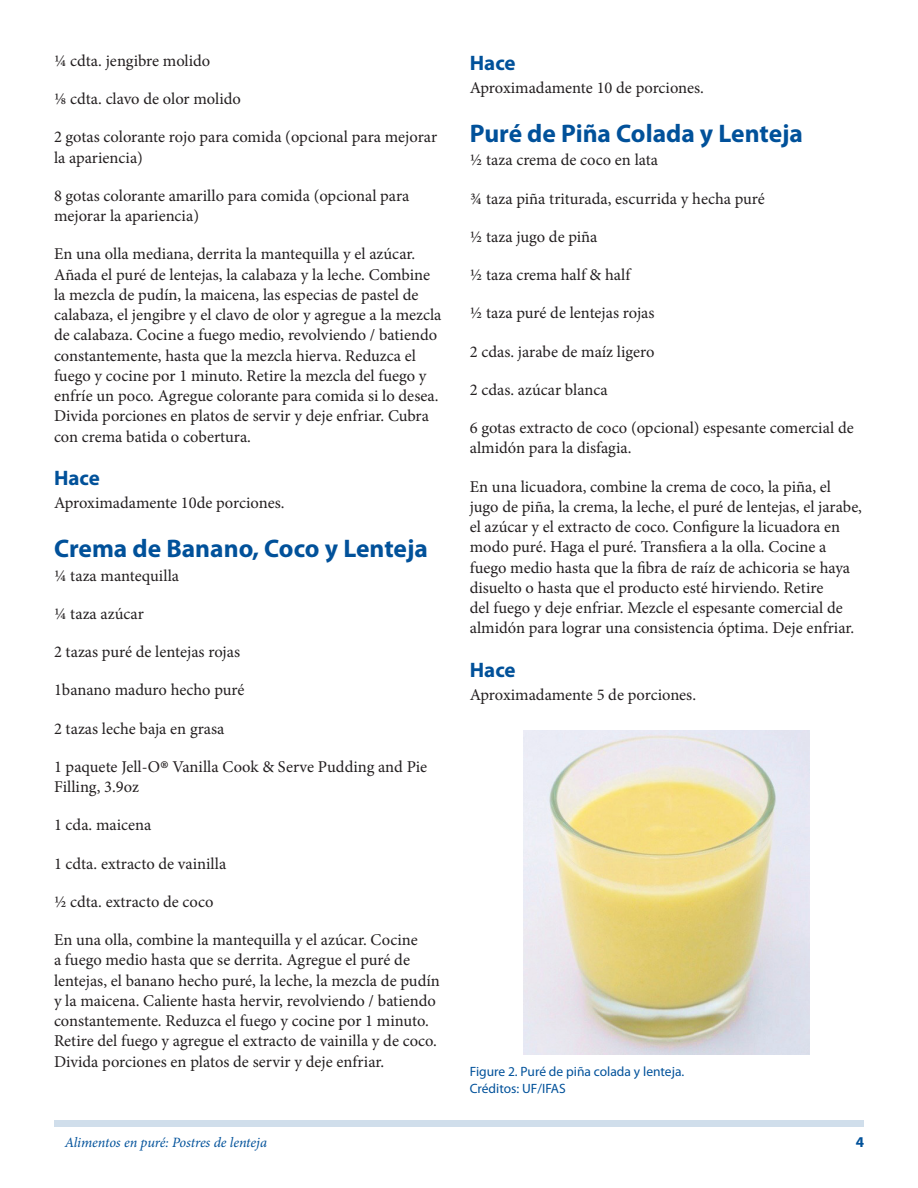
<style>
.page{position:relative;width:918px;height:1188px;background:#fff}
.page>*{position:absolute;margin:0;border:0;box-sizing:border-box;transform-origin:0 0}
.SectionHeading0{font:700 25.5px "Myriad Pro";color:#01519a}
.SectionHeading1{font:700 21px "Myriad Pro";color:#01519a}
.Paragraph{font:16.5px/20.2px "Minion Pro";color:#231f20}
.t1{font:700 15px "Myriad Pro";color:#01519a}
.RunningTitleItalics{font:italic 14.25px "Minion Pro";letter-spacing:-.01em;color:#01519a}
.FigureCaption{font:13.5px "Myriad Pro";color:#01519a}
.s1{font-size:27px}
</style>
<div class="page">
<div style="left:54px;top:1120px;width:810px;height:7px;background:#d0deeb"></div>
<img style="left:523px;top:730px;width:286px;height:324px">
<p class="Paragraph" style="left:54px;top:51px;width:158px">¼ cdta. jengibre molido</p>
<p class="Paragraph" style="left:54px;top:89px;width:188px">⅛ cdta. clavo de olor molido</p>
<p class="Paragraph" style="left:54px;top:127px;width:385px">2 gotas colorante rojo para comida (opcional para mejorar la apariencia)</p>
<p class="Paragraph" style="left:54px;top:186px;width:357px">8 gotas colorante amarillo para comida (opcional para mejorar la apariencia)</p>
<p class="Paragraph" style="left:54px;top:244px;width:389px">En una olla mediana, derrita la mantequilla y el azúcar.<br>Añada el puré de lentejas, la calabaza y la leche. Combine la mezcla de pudín, la maicena, las especias de pastel de calabaza, el jengibre y el clavo de olor y agregue a la mezcla de calabaza. Cocine a fuego medio, revolviendo / batiendo constantemente, hasta que la mezcla hierva. Reduzca el fuego y cocine por 1 minuto. Retire la mezcla del fuego y enfríe un poco. Agregue colorante para comida si lo desea.<br>Divida porciones en platos de servir y deje enfriar. Cubra con crema batida o cobertura.</p>
<p class="SectionHeading1" style="left:54px;top:464px;width:47px">Hace</p>
<p class="Paragraph" style="left:54px;top:493px;width:232px">Aproximadamente 10de porciones.</p>
<p class="SectionHeading0" style="left:54px;top:532px;width:375px">Crema de Banano, Coco y Lenteja</p>
<p class="Paragraph" style="left:54px;top:565px;width:127px">¼ taza mantequilla</p>
<p class="Paragraph" style="left:54px;top:603px;width:91px">¼ taza azúcar</p>
<p class="Paragraph" style="left:54px;top:642px;width:188px">2 tazas puré de lentejas rojas</p>
<p class="Paragraph" style="left:54px;top:680px;width:192px">1banano maduro hecho puré</p>
<p class="Paragraph" style="left:54px;top:718px;width:172px">2 tazas leche baja en grasa</p>
<p class="Paragraph" style="left:54px;top:756px;width:375px">1 paquete Jell-O<span class="s1">®</span> Vanilla Cook &amp; Serve Pudding and Pie<br>Filling, 3.9oz</p>
<p class="Paragraph" style="left:54px;top:815px;width:99px">1 cda. maicena</p>
<p class="Paragraph" style="left:54px;top:853px;width:174px">1 cdta. extracto de vainilla</p>
<p class="Paragraph" style="left:54px;top:891px;width:161px">½ cdta. extracto de coco</p>
<p class="Paragraph" style="left:54px;top:930px;width:387px">En una olla, combine la mantequilla y el azúcar. Cocine<br>a fuego medio hasta que se derrita. Agregue el puré de lentejas, el banano hecho puré, la leche, la mezcla de pudín y la maicena. Caliente hasta hervir, revolviendo / batiendo constantemente. Reduzca el fuego y cocine por 1 minuto.<br>Retire del fuego y agregue el extracto de vainilla y de coco.<br>Divida porciones en platos de servir y deje enfriar.</p>
<p class="SectionHeading1" style="left:470px;top:49px;width:47px">Hace</p>
<p class="Paragraph" style="left:470px;top:78px;width:236px">Aproximadamente 10 de porciones.</p>
<p class="SectionHeading0" style="left:470px;top:117px;width:335px">Puré de Piña Colada y Lenteja</p>
<p class="Paragraph" style="left:470px;top:150px;width:190px">½ taza crema de coco en lata</p>
<p class="Paragraph" style="left:470px;top:188px;width:297px">¾ taza piña triturada, escurrida y hecha puré</p>
<p class="Paragraph" style="left:470px;top:227px;width:129px">½ taza jugo de piña</p>
<p class="Paragraph" style="left:470px;top:265px;width:162px">½ taza crema half &amp; half</p>
<p class="Paragraph" style="left:470px;top:303px;width:186px">½ taza puré de lentejas rojas</p>
<p class="Paragraph" style="left:470px;top:341px;width:186px">2 cdas. jarabe de maíz ligero</p>
<p class="Paragraph" style="left:470px;top:380px;width:139px">2 cdas. azúcar blanca</p>
<p class="Paragraph" style="left:470px;top:418px;width:385px">6 gotas extracto de coco (opcional) espesante comercial de almidón para la disfagia.</p>
<p class="Paragraph" style="left:470px;top:476px;width:394px">En una licuadora, combine la crema de coco, la piña, el jugo de piña, la crema, la leche, el puré de lentejas, el jarabe, el azúcar y el extracto de coco. Configure la licuadora en modo puré. Haga el puré. Transfiera a la olla. Cocine a fuego medio hasta que la fibra de raíz de achicoria se haya disuelto o hasta que el producto esté hirviendo. Retire<br>del fuego y deje enfriar. Mezcle el espesante comercial de almidón para lograr una consistencia óptima. Deje enfriar.</p>
<p class="SectionHeading1" style="left:470px;top:656px;width:47px">Hace</p>
<p class="Paragraph" style="left:470px;top:685px;width:228px">Aproximadamente 5 de porciones.</p>
<p class="FigureCaption" style="left:470px;top:1063px;width:216px">Figure 2. Puré de piña colada y lenteja.</p>
<p class="FigureCaption" style="left:470px;top:1080px;width:98px">Créditos: UF/IFAS</p>
<p class="RunningTitleItalics" style="left:65px;top:1133px;width:204px">Alimentos en puré: Postres de lenteja</p>
<p class="t1" style="left:856px;top:1133px;width:10px">4</p>
</div>
